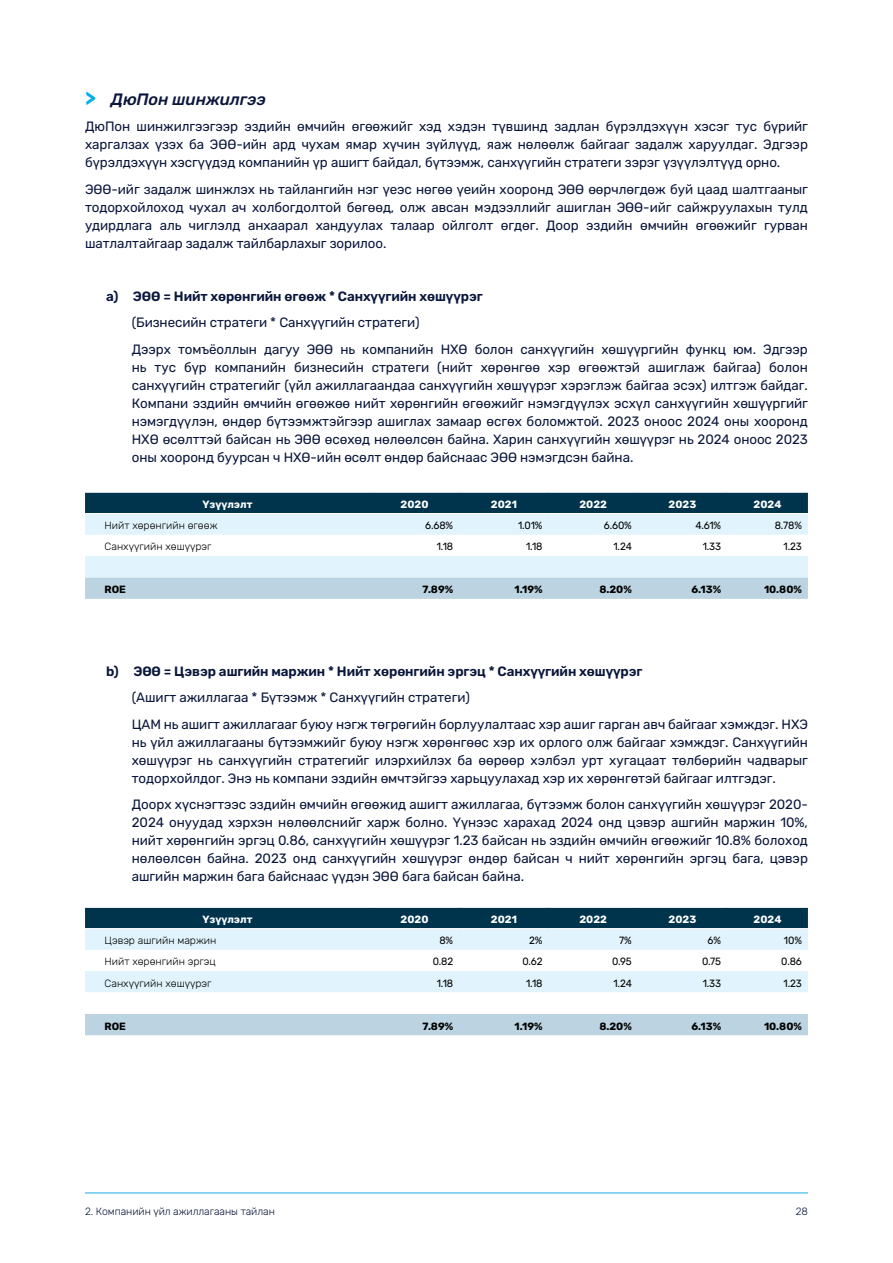
<style>
.page{position:relative;width:893px;height:1263px;background:#fff}
.page>*{position:absolute;margin:0;border:0;box-sizing:border-box;transform-origin:0 0}
.t1{font:italic 500 16.5px "Rubik";letter-spacing:-.01em;color:#0a173b}
.t2{font:13.5px/18px "Rubik";letter-spacing:-.005em;color:#0a173b;text-align:justify}
.t3{font:600 13.5px "Rubik";letter-spacing:-.005em;color:#0a173b}
.t4{font:10.5px "Rubik";letter-spacing:-.01em;color:#000;scale:.95 1}
.t5{font:300 10.5px "Rubik";color:#000}
.t6{font:700 10.5px "Rubik";color:#000}
.t7{font:700 10.5px "Rubik";color:#fff}
.t8{font:300 10.5px "Rubik";letter-spacing:-.005em;color:#0a173b}
.s1{font-weight:700;font-style:normal;font-size:21px;color:#00aeea}
</style>
<div class="page">
<hr style="left:85px;top:1192px;width:723px;height:1px;background:#16ace3">
<svg style="left:85px;top:493px;width:723px;height:42px;background:#7396a7"></svg>
<svg style="left:85px;top:556px;width:723px;height:43px;background:#cee4ef"></svg>
<hr style="left:85px;top:513px;width:285px;height:1px;background:#fff">
<hr style="left:370px;top:513px;width:89px;height:1px;background:#fff">
<hr style="left:459px;top:513px;width:90px;height:1px;background:#fff">
<hr style="left:549px;top:513px;width:89px;height:1px;background:#fff">
<hr style="left:638px;top:513px;width:89px;height:1px;background:#fff">
<hr style="left:727px;top:513px;width:81px;height:1px;background:#fff">
<svg style="left:85px;top:908px;width:723px;height:42px;background:#7396a7"></svg>
<svg style="left:85px;top:971px;width:723px;height:64px"></svg>
<hr style="left:85px;top:928px;width:285px;height:1px;background:#fff">
<hr style="left:370px;top:928px;width:89px;height:1px;background:#fff">
<hr style="left:459px;top:928px;width:90px;height:1px;background:#fff">
<hr style="left:549px;top:928px;width:89px;height:1px;background:#fff">
<hr style="left:638px;top:928px;width:89px;height:1px;background:#fff">
<hr style="left:727px;top:928px;width:81px;height:1px;background:#fff">
<p class="t1" style="left:85px;top:87px;width:182px"><span class="s1">&gt;</span> ДюПон шинжилгээ</p>
<p class="t2" style="left:85px;top:118px;width:724px">ДюПон шинжилгээгээр эздийн өмчийн өгөөжийг хэд хэдэн түвшинд задлан бүрэлдэхүүн хэсэг тус бүрийг харгалзах үзэх ба ЭӨӨ-ийн ард чухам ямар хүчин зүйлүүд, яаж нөлөөлж байгааг задалж харуулдаг. Эдгээр бүрэлдэхүүн хэсгүүдэд компанийн үр ашигт байдал, бүтээмж, санхүүгийн стратеги зэрэг үзүүлэлтүүд орно.</p>
<p class="t2" style="left:85px;top:181px;width:724px">ЭӨӨ-ийг задалж шинжлэх нь тайлангийн нэг үеэс нөгөө үеийн хооронд ЭӨӨ өөрчлөгдөж буй цаад шалтгааныг тодорхойлоход чухал ач холбогдолтой бөгөөд, олж авсан мэдээллийг ашиглан ЭӨӨ-ийг сайжруулахын тулд удирдлага аль чиглэлд анхаарал хандуулах талаар ойлголт өгдөг. Доор эздийн өмчийн өгөөжийг гурван шатлалтайгаар задалж тайлбарлахыг зорилоо.</p>
<p class="t3" style="left:106px;top:286px;width:378px">a) ЭӨӨ = Нийт хөрөнгийн өгөөж * Санхүүгийн хөшүүрэг</p>
<p class="t2" style="left:132px;top:310px;width:678px;line-height:26.5px">(Бизнесийн стратеги * Санхүүгийн стратеги)<br>Дээрх томъёоллын дагуу ЭӨӨ нь компанийн НХӨ болон санхүүгийн хөшүүргийн функц юм. Эдгээр</p>
<p class="t2" style="left:132px;top:359px;width:678px">нь тус бүр компанийн бизнесийн стратеги (нийт хөрөнгөө хэр өгөөжтэй ашиглаж байгаа) болон санхүүгийн стратегийг (үйл ажиллагаандаа санхүүгийн хөшүүрэг хэрэглэж байгаа эсэх) илтгэж байдаг.<br>Компани эздийн өмчийн өгөөжөө нийт хөрөнгийн өгөөжийг нэмэгдүүлэх эсхүл санхүүгийн хөшүүргийг нэмэгдүүлэн, өндөр бүтээмжтэйгээр ашиглах замаар өсгөх боломжтой. 2023 оноос 2024 оны хооронд НХӨ өсөлттэй байсан нь ЭӨӨ өсөхөд нөлөөлсөн байна. Харин санхүүгийн хөшүүрэг нь 2024 оноос 2023 оны хооронд буурсан ч НХӨ-ийн өсөлт өндөр байснаас ЭӨӨ нэмэгдсэн байна.</p>
<p class="t7" style="left:202px;top:498px;width:52px">Үзүүлэлт</p>
<p class="t7" style="left:401px;top:498px;width:29px">2020</p>
<p class="t7" style="left:491px;top:498px;width:28px">2021</p>
<p class="t7" style="left:579px;top:498px;width:29px">2022</p>
<p class="t7" style="left:669px;top:498px;width:29px">2023</p>
<p class="t7" style="left:754px;top:498px;width:29px">2024</p>
<p class="t5" style="left:105px;top:518px;width:115px">Нийт хөрөнгийн өгөөж</p>
<p class="t4" style="left:425px;top:518px;width:31px">6.68%</p>
<p class="t4" style="left:518px;top:518px;width:27px">1.01%</p>
<p class="t4" style="left:604px;top:518px;width:31px">6.60%</p>
<p class="t4" style="left:695px;top:518px;width:29px">4.61%</p>
<p class="t4" style="left:775px;top:518px;width:30px">8.78%</p>
<p class="t5" style="left:105px;top:539px;width:109px">Санхүүгийн хөшүүрэг</p>
<p class="t4" style="left:437px;top:539px;width:19px">1.18</p>
<p class="t4" style="left:526px;top:539px;width:19px">1.18</p>
<p class="t4" style="left:613px;top:539px;width:21px">1.24</p>
<p class="t4" style="left:703px;top:539px;width:21px">1.33</p>
<p class="t4" style="left:784px;top:539px;width:21px">1.23</p>
<p class="t6" style="left:105px;top:583px;width:23px">ROE</p>
<p class="t6" style="left:423px;top:583px;width:32px">7.89%</p>
<p class="t6" style="left:515px;top:583px;width:29px">1.19%</p>
<p class="t6" style="left:599px;top:583px;width:34px">8.20%</p>
<p class="t6" style="left:691px;top:583px;width:31px">6.13%</p>
<p class="t6" style="left:764px;top:583px;width:39px">10.80%</p>
<p class="t3" style="left:106px;top:661px;width:538px">b) ЭӨӨ = Цэвэр ашгийн маржин * Нийт хөрөнгийн эргэц * Санхүүгийн хөшүүрэг</p>
<p class="t2" style="left:132px;top:685px;width:678px;line-height:26.5px">(Ашигт ажиллагаа * Бүтээмж * Санхүүгийн стратеги)<br>ЦАМ нь ашигт ажиллагааг буюу нэгж төгрөгийн борлуулалтаас хэр ашиг гарган авч байгааг хэмждэг. НХЭ</p>
<p class="t2" style="left:132px;top:734px;width:678px">нь үйл ажиллагааны бүтээмжийг буюу нэгж хөрөнгөөс хэр их орлого олж байгааг хэмждэг. Санхүүгийн хөшүүрэг нь санхүүгийн стратегийг илэрхийлэх ба өөрөөр хэлбэл урт хугацаат төлбөрийн чадварыг тодорхойлдог. Энэ нь компани эздийн өмчтэйгээ харьцуулахад хэр их хөрөнгөтэй байгааг илтгэдэг.</p>
<p class="t2" style="left:132px;top:796px;width:678px">Доорх хүснэгтээс эздийн өмчийн өгөөжид ашигт ажиллагаа, бүтээмж болон санхүүгийн хөшүүрэг 2020- 2024 онуудад хэрхэн нөлөөлснийг харж болно. Үүнээс харахад 2024 онд цэвэр ашгийн маржин 10%, нийт хөрөнгийн эргэц 0.86, санхүүгийн хөшүүрэг 1.23 байсан нь эздийн өмчийн өгөөжийг 10.8% болоход нөлөөлсөн байна. 2023 онд санхүүгийн хөшүүрэг өндөр байсан ч нийт хөрөнгийн эргэц бага, цэвэр ашгийн маржин бага байснаас үүдэн ЭӨӨ бага байсан байна.</p>
<p class="t7" style="left:202px;top:913px;width:52px">Үзүүлэлт</p>
<p class="t7" style="left:401px;top:913px;width:29px">2020</p>
<p class="t7" style="left:491px;top:913px;width:28px">2021</p>
<p class="t7" style="left:579px;top:913px;width:29px">2022</p>
<p class="t7" style="left:669px;top:913px;width:29px">2023</p>
<p class="t7" style="left:754px;top:913px;width:29px">2024</p>
<p class="t5" style="left:105px;top:933px;width:113px">Цэвэр ашгийн маржин</p>
<p class="t4" style="left:439px;top:933px;width:16px">8%</p>
<p class="t4" style="left:529px;top:933px;width:16px">2%</p>
<p class="t4" style="left:619px;top:933px;width:15px">7%</p>
<p class="t4" style="left:708px;top:933px;width:16px">6%</p>
<p class="t4" style="left:784px;top:933px;width:20px">10%</p>
<p class="t5" style="left:105px;top:954px;width:113px">Нийт хөрөнгийн эргэц</p>
<p class="t4" style="left:433px;top:954px;width:23px">0.82</p>
<p class="t4" style="left:522px;top:954px;width:23px">0.62</p>
<p class="t4" style="left:612px;top:954px;width:22px">0.95</p>
<p class="t4" style="left:702px;top:954px;width:22px">0.75</p>
<p class="t4" style="left:781px;top:954px;width:23px">0.86</p>
<p class="t5" style="left:105px;top:975px;width:109px">Санхүүгийн хөшүүрэг</p>
<p class="t4" style="left:437px;top:975px;width:19px">1.18</p>
<p class="t4" style="left:526px;top:975px;width:19px">1.18</p>
<p class="t4" style="left:613px;top:975px;width:21px">1.24</p>
<p class="t4" style="left:703px;top:975px;width:21px">1.33</p>
<p class="t4" style="left:784px;top:975px;width:21px">1.23</p>
<p class="t6" style="left:105px;top:1020px;width:23px">ROE</p>
<p class="t6" style="left:423px;top:1020px;width:32px">7.89%</p>
<p class="t6" style="left:515px;top:1020px;width:29px">1.19%</p>
<p class="t6" style="left:599px;top:1020px;width:34px">8.20%</p>
<p class="t6" style="left:691px;top:1020px;width:31px">6.13%</p>
<p class="t6" style="left:764px;top:1020px;width:39px">10.80%</p>
<p class="t8" style="left:85px;top:1204px;width:191px">2. Компанийн үйл ажиллагааны тайлан</p>
<p class="t8" style="left:796px;top:1204px;width:14px">28</p>
</div>
